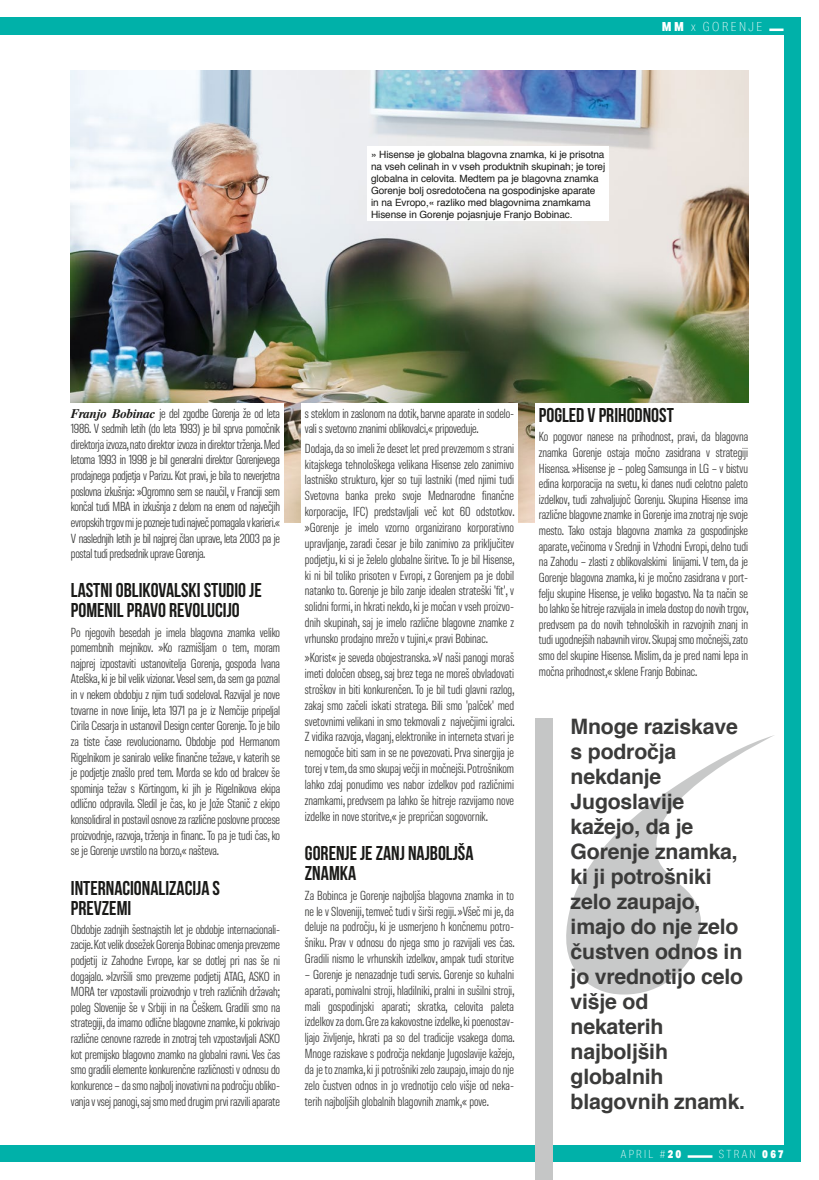
<style>
.page{position:relative;width:819px;height:1180px;background:#fff}
.page>*{position:absolute;margin:0;border:0;box-sizing:border-box;transform-origin:0 0}
.QUOTE_AKTIVE_CAPS_LI{font:700 21.25px/25px "Helvetica";letter-spacing:-.01em;color:#3b3b3a}
.VPRASANJE_BEBAS_16pt{font:20px/20px "Bebas Neue";color:#1a1a18}
.TEXT_NORMAL_MOLDE_10{font:condensed 13.12px/15.6px "Molde";letter-spacing:-.01em;color:#3b3b3a;text-align:justify}
.t1{font:100 12.5px "Aktiv Grotesk Cd";letter-spacing:.2em;color:#fff}
.t2{font:100 11.25px "Aktiv Grotesk Cd";letter-spacing:.2em;color:#fff}
.gorenje_podpis_k_sli{font:10px/12px "Helvetica";letter-spacing:-.01em;color:#1a1a18}
.s1{font-weight:900}
.s2{font-family:"Te X Gyre Termes";font-weight:700;font-style:italic;font-stretch:normal;color:#1a1a18}
</style>
<div class="page">
<div style="left:0;top:18px;width:801px;height:1144px;background:#00b1a9"></div>
<div style="left:0;top:35px;width:783px;height:1109px;background:#fff"></div>
<img style="left:71px;top:71px;width:677px;height:451px">
<svg style="left:566px;top:735px;width:208px;height:259px"></svg>
<div style="left:535px;top:718px;width:18px;height:462px;background:#c5c6c6"></div>
<div style="left:535px;top:404px;width:216px;height:275px;background:#fff"></div>
<div style="left:67px;top:404px;width:216px;height:705px;background:#fff"></div>
<div style="left:301px;top:404px;width:216px;height:705px;background:#fff"></div>
<div style="left:367px;top:147px;width:242px;height:74px;background:#fff"></div>
<svg style="left:769px;top:29px;width:14px;height:2px"></svg>
<hr style="left:687px;top:1155px;width:25px;height:3px;background:#fff">
<p class="gorenje_podpis_k_sli" style="left:371px;top:148px;width:236px">» Hisense je globalna blagovna znamka, ki je prisotna na vseh celinah in v vseh produktnih skupinah; je torej globalna in celovita. Medtem pa je blagovna znamka Gorenje bolj osredotočena na gospodinjske aparate in na Evropo,« razliko med blagovnima znamkama Hisense in Gorenje pojasnjuje Franjo Bobinac.</p>
<p class="t1" style="left:661px;top:20px;width:102px"><span class="s1">MM</span> x GORENJE</p>
<p class="TEXT_NORMAL_MOLDE_10" style="left:71px;top:405px;width:211px"><span class="s2">Franjo Bobinac</span> je del zgodbe Gorenja že od leta 1986. V sedmih letih (do leta 1993) je bil sprva pomočnik direktorja izvoza, nato direktor izvoza in direktor trženja. Med letoma 1993 in 1998 je bil generalni direktor Gorenjevega prodajnega podjetja v Parizu. Kot pravi, je bila to neverjetna poslovna izkušnja: »Ogromno sem se naučil, v Franciji sem končal tudi MBA in izkušnja z delom na enem od največjih evropskih trgov mi je pozneje tudi največ pomagala v karieri.« V naslednjih letih je bil najprej član uprave, leta 2003 pa je postal tudi predsednik uprave Gorenja.</p>
<p class="VPRASANJE_BEBAS_16pt" style="left:71px;top:580px;width:192px">LASTNI OBLIKOVALSKI STUDIO JE<br>POMENIL PRAVO REVOLUCIJO</p>
<p class="TEXT_NORMAL_MOLDE_10" style="left:71px;top:624px;width:211px">Po njegovih besedah je imela blagovna znamka veliko pomembnih mejnikov. »Ko razmišljam o tem, moram najprej izpostaviti ustanovitelja Gorenja, gospoda Ivana Atelška, ki je bil velik vizionar. Vesel sem, da sem ga poznal in v nekem obdobju z njim tudi sodeloval. Razvijal je nove tovarne in nove linije, leta 1971 pa je iz Nemčije pripeljal Cirila Cesarja in ustanovil Design center Gorenje. To je bilo za tiste čase revolucionarno. Obdobje pod Hermanom Rigelnikom je saniralo velike finančne težave, v katerih se je podjetje znašlo pred tem. Morda se kdo od bralcev še spominja težav s Körtingom, ki jih je Rigelnikova ekipa odlično odpravila. Sledil je čas, ko je Jože Stanič z ekipo konsolidiral in postavil osnove za različne poslovne procese proizvodnje, razvoja, trženja in financ. To pa je tudi čas, ko se je Gorenje uvrstilo na borzo,« našteva.</p>
<p class="VPRASANJE_BEBAS_16pt" style="left:71px;top:877px;width:151px">INTERNACIONALIZACIJA S<br>PREVZEMI</p>
<p class="TEXT_NORMAL_MOLDE_10" style="left:71px;top:921px;width:211px">Obdobje zadnjih šestnajstih let je obdobje internacionali&shy;zacije. Kot velik dosežek Gorenja Bobinac omenja prevzeme podjetij iz Zahodne Evrope, kar se dotlej pri nas še ni dogajalo. »Izvršili smo prevzeme podjetij ATAG, ASKO in MORA ter vzpostavili proizvodnjo v treh različnih državah; poleg Slovenije še v Srbiji in na Češkem. Gradili smo na strategiji, da imamo odlične blagovne znamke, ki pokrivajo različne cenovne razrede in znotraj teh vzpostavljali ASKO kot premijsko blagovno znamko na globalni ravni. Ves čas smo gradili elemente konkurenčne različnosti v odnosu do konkurence – da smo najbolj inovativni na področju obliko&shy;vanja v vsej panogi, saj smo med drugim prvi razvili aparate</p>
<p class="TEXT_NORMAL_MOLDE_10" style="left:305px;top:405px;width:211px">s steklom in zaslonom na dotik, barvne aparate in sodelo&shy;vali s svetovno znanimi oblikovalci,« pripoveduje.</p>
<p class="TEXT_NORMAL_MOLDE_10" style="left:305px;top:440px;width:211px">Dodaja, da so imeli že deset let pred prevzemom s strani kitajskega tehnološkega velikana Hisense zelo zanimivo lastniško strukturo, kjer so tuji lastniki (med njimi tudi Svetovna banka preko svoje Mednarodne finančne korporacije, IFC) predstavljali več kot 60 odstotkov. »Gorenje je imelo vzorno organizirano korporativno upravljanje, zaradi česar je bilo zanimivo za priključitev podjetju, ki si je želelo globalne širitve. To je bil Hisense, ki ni bil toliko prisoten v Evropi, z Gorenjem pa je dobil natanko to. Gorenje je bilo zanje idealen strateški 'fit', v solidni formi, in hkrati nekdo, ki je močan v vseh proizvo&shy;dnih skupinah, saj je imelo različne blagovne znamke z vrhunsko prodajno mrežo v tujini,« pravi Bobinac.</p>
<p class="TEXT_NORMAL_MOLDE_10" style="left:305px;top:649px;width:211px">»Korist« je seveda obojestranska. »V naši panogi moraš imeti določen obseg, saj brez tega ne moreš obvladovati stroškov in biti konkurenčen. To je bil tudi glavni razlog, zakaj smo začeli iskati stratega. Bili smo 'palček' med svetovnimi velikani in smo tekmovali z največjimi igralci.<br>Z vidika razvoja, vlaganj, elektronike in interneta stvari je nemogoče biti sam in se ne povezovati. Prva sinergija je torej v tem, da smo skupaj večji in močnejši. Potrošnikom lahko zdaj ponudimo ves nabor izdelkov pod različnimi znamkami, predvsem pa lahko še hitreje razvijamo nove izdelke in nove storitve,« je prepričan sogovornik.</p>
<p class="VPRASANJE_BEBAS_16pt" style="left:305px;top:843px;width:170px">GORENJE JE ZANJ NAJBOLJŠA<br>ZNAMKA</p>
<p class="TEXT_NORMAL_MOLDE_10" style="left:305px;top:887px;width:211px">Za Bobinca je Gorenje najboljša blagovna znamka in to ne le v Sloveniji, temveč tudi v širši regiji. »Všeč mi je, da deluje na področju, ki je usmerjeno h končnemu potro&shy;šniku. Prav v odnosu do njega smo jo razvijali ves čas.<br>Gradili nismo le vrhunskih izdelkov, ampak tudi storitve</p>
<p class="TEXT_NORMAL_MOLDE_10" style="left:305px;top:966px;width:211px">– Gorenje je nenazadnje tudi servis. Gorenje so kuhalni aparati, pomivalni stroji, hladilniki, pralni in sušilni stroji, mali gospodinjski aparati; skratka, celovita paleta izdelkov za dom. Gre za kakovostne izdelke, ki poenostav&shy;ljajo življenje, hkrati pa so del tradicije vsakega doma.<br>Mnoge raziskave s področja nekdanje Jugoslavije kažejo, da je to znamka, ki ji potrošniki zelo zaupajo, imajo do nje zelo čustven odnos in jo vrednotijo celo višje od neka&shy;terih najboljših globalnih blagovnih znamk,« pove.</p>
<p class="VPRASANJE_BEBAS_16pt" style="left:539px;top:405px;width:136px">POGLED V PRIHODNOST</p>
<p class="TEXT_NORMAL_MOLDE_10" style="left:539px;top:429px;width:211px">Ko pogovor nanese na prihodnost, pravi, da blagovna znamka Gorenje ostaja močno zasidrana v strategiji Hisensa. »Hisense je – poleg Samsunga in LG – v bistvu edina korporacija na svetu, ki danes nudi celotno paleto izdelkov, tudi zahvaljujoč Gorenju. Skupina Hisense ima različne blagovne znamke in Gorenje ima znotraj nje svoje mesto. Tako ostaja blagovna znamka za gospodinjske aparate, večinoma v Srednji in Vzhodni Evropi, delno tudi na Zahodu – zlasti z oblikovalskimi linijami. V tem, da je Gorenje blagovna znamka, ki je močno zasidrana v port&shy;felju skupine Hisense, je veliko bogastvo. Na ta način se bo lahko še hitreje razvijala in imela dostop do novih trgov, predvsem pa do novih tehnoloških in razvojnih znanj in tudi ugodnejših nabavnih virov. Skupaj smo močnejši, zato smo del skupine Hisense. Mislim, da je pred nami lepa in močna prihodnost,« sklene Franjo Bobinac.</p>
<p class="QUOTE_AKTIVE_CAPS_LI" style="left:570px;top:714px;width:176px">Mnoge raziskave s področja nekdanje<br>Jugoslavije kažejo, da je<br>Gorenje znamka, ki ji potrošniki zelo zaupajo, imajo do nje zelo čustven odnos in jo vrednotijo celo višje od nekaterih najboljših globalnih blagovnih znamk.</p>
<p class="t2" style="left:621px;top:1147px;width:62px">APRIL #<span class="s1">20</span></p>
<p class="t2" style="left:718px;top:1147px;width:66px">STRAN <span class="s1">067</span></p>
</div>
